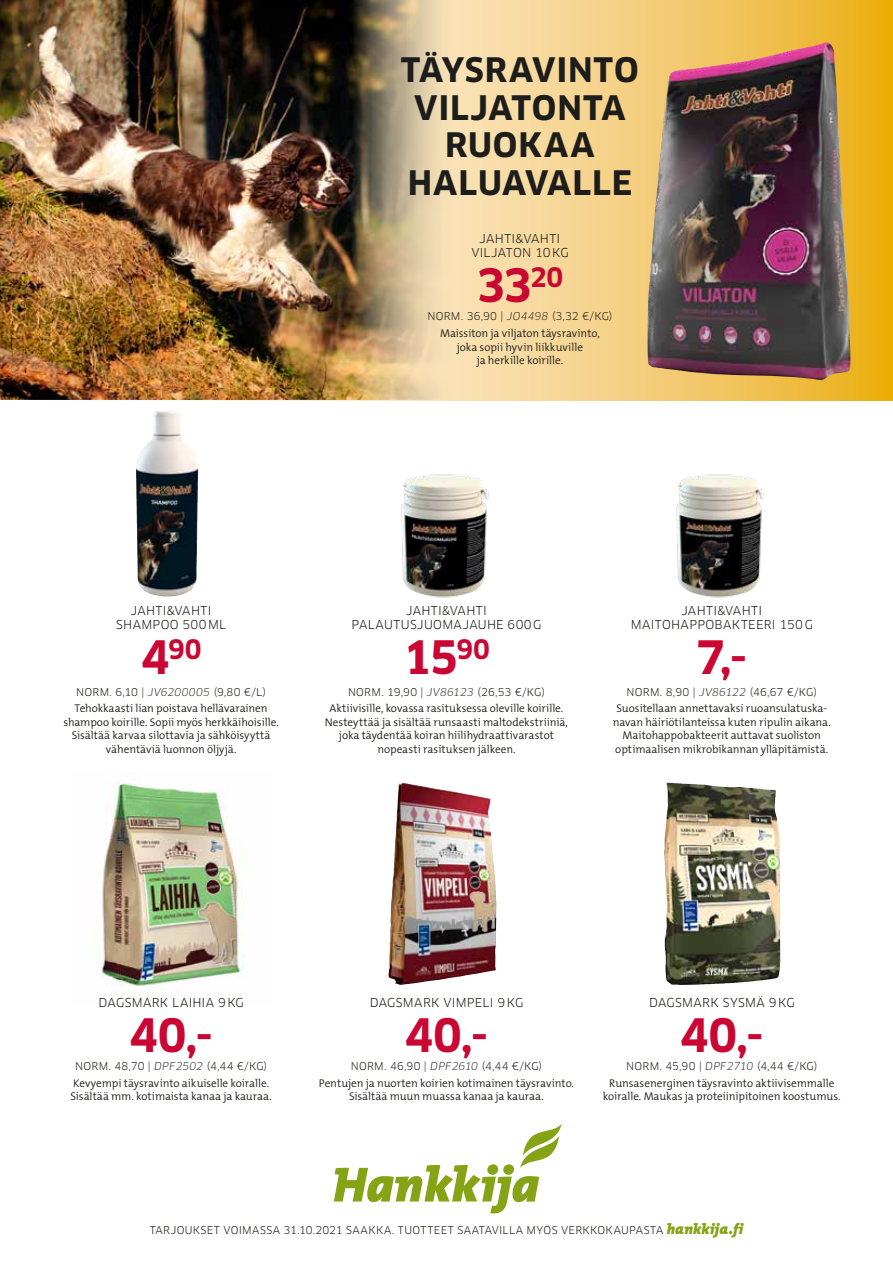
<style>
.page{position:relative;width:893px;height:1263px;background:#fff}
.page>*{position:absolute;margin:0;border:0;box-sizing:border-box;transform-origin:0 0}
.t1{font:700 45px "Clan OT";letter-spacing:-.005em;color:#ca0733}
.t2{font:700 33px/37.5px "Clan OT";letter-spacing:.025em;color:#1d1d1b;text-align:center}
.t3{font:700 26.25px "Clan OT";color:#ca0733}
.t4{font:12px/14.4px "Clan OT";letter-spacing:.025em;color:#1d1d1b;text-align:center}
.t5{font:300 11.25px/13.5px "The Mix B W4";letter-spacing:-.005em;color:#1d1d1b;text-align:center}
.t6{font:10.5px "Clan OT";letter-spacing:.025em;color:#1d1d1b}
.s1{font-style:italic}
.s2{font-size:45px}
.s3{font-family:"The Mix B W9";font-weight:900;font-style:italic;font-size:15px;color:#86a315}
</style>
<div class="page">
<img style="left:100px;top:782px;width:145px;height:212px">
<img style="left:388px;top:783px;width:109px;height:202px">
<img style="left:136px;top:410px;width:36px;height:69px">
<svg style="left:0;top:0;width:893px;height:400px;background:#f4ce7b"></svg>
<img style="left:0;top:0;width:459px;height:399px">
<svg style="left:334px;top:1124px;width:228px;height:89px"></svg>
<img style="left:647px;top:42px;width:203px;height:338px">
<img style="left:676px;top:474px;width:88px;height:124px">
<img style="left:401px;top:474px;width:88px;height:124px">
<img style="left:664px;top:783px;width:116px;height:202px">
<h2 class="t2" style="left:401px;top:52px;width:239px">TÄYSRAVINTO<br>VILJATONTA<br>RUOKAA<br>HALUAVALLE</h2>
<p class="t4" style="left:471px;top:231px;width:99px">JAHTI&amp;VAHTI<br>VILJATON 10KG</p>
<h1 class="t1" style="left:476px;top:260px;width:88px">33<sup>20</sup></h1>
<p class="t6" style="left:427px;top:310px;width:187px">NORM. 36,90 | <span class="s1">JO4498</span> (3,32 €/KG)</p>
<p class="t5" style="left:440px;top:327px;width:161px">Maissiton ja viljaton täysravinto, joka sopii hyvin liikkuville<br>ja herkille koirille.</p>
<p class="t4" style="left:116px;top:603px;width:111px">JAHTI&amp;VAHTI<br>SHAMPOO 500ML</p>
<h3 class="t3" style="left:141px;top:634px;width:62px"><span class="s2">4</span>90</h3>
<p class="t6" style="left:76px;top:685px;width:191px">NORM. 6,10 | <span class="s1">JV6200005</span> (9,80 €/L)</p>
<p class="t5" style="left:63px;top:702px;width:217px">Tehokkaasti lian poistava hellävarainen shampoo koirille. Sopii myös herkkäihoisille.<br>Sisältää karvaa silottavia ja sähköisyyttä vähentäviä luonnon öljyjä.</p>
<p class="t4" style="left:352px;top:603px;width:191px">JAHTI&amp;VAHTI<br>PALAUTUSJUOMAJAUHE 600G</p>
<h1 class="t1" style="left:403px;top:632px;width:88px">15<sup>90</sup></h1>
<p class="t6" style="left:348px;top:685px;width:199px">NORM. 19,90 | <span class="s1">JV86123</span> (26,53 €/KG)</p>
<p class="t5" style="left:325px;top:702px;width:245px">Aktiivisille, kovassa rasituksessa oleville koirille.<br>Nesteyttää ja sisältää runsaasti maltodekstriiniä, joka täydentää koiran hiilihydraattivarastot nopeasti rasituksen jälkeen.</p>
<p class="t4" style="left:631px;top:603px;width:184px">JAHTI&amp;VAHTI<br>MAITOHAPPOBAKTEERI 150G</p>
<h1 class="t1" style="left:696px;top:632px;width:53px">7,-</h1>
<p class="t6" style="left:627px;top:685px;width:192px">NORM. 8,90 | <span class="s1">JV86122</span> (46,67 €/KG)</p>
<p class="t5" style="left:613px;top:702px;width:219px">Suositellaan annettavaksi ruoansulatuska&shy;navan häiriötilanteissa kuten ripulin aikana.<br>Maitohappobakteerit auttavat suoliston optimaalisen mikrobikannan ylläpitämistä.</p>
<p class="t4" style="left:99px;top:995px;width:147px">DAGSMARK LAIHIA 9KG</p>
<h1 class="t1" style="left:129px;top:1009px;width:85px">40,-</h1>
<p class="t6" style="left:75px;top:1060px;width:194px">NORM. 48,70 | <span class="s1">DPF2502</span> (4,44 €/KG)</p>
<p class="t5" style="left:71px;top:1076px;width:203px;text-align:left">Kevyempi täysravinto aikuiselle koiralle.<br>Sisältää mm. kotimaista kanaa ja kauraa.</p>
<p class="t4" style="left:370px;top:995px;width:155px">DAGSMARK VIMPELI 9KG</p>
<h1 class="t1" style="left:404px;top:1009px;width:85px">40,-</h1>
<p class="t6" style="left:351px;top:1060px;width:193px">NORM. 46,90 | <span class="s1">DPF2610</span> (4,44 €/KG)</p>
<p class="t5" style="left:319px;top:1076px;width:257px">Pentujen ja nuorten koirien kotimainen täysravinto.<br>Sisältää muun muassa kanaa ja kauraa.</p>
<p class="t4" style="left:649px;top:995px;width:147px">DAGSMARK SYSMÄ 9KG</p>
<h1 class="t1" style="left:680px;top:1009px;width:85px">40,-</h1>
<p class="t6" style="left:626px;top:1060px;width:193px">NORM. 45,90 | <span class="s1">DPF2710</span> (4,44 €/KG)</p>
<p class="t5" style="left:603px;top:1076px;width:239px">Runsasenerginen täysravinto aktiivisemmalle koiralle. Maukas ja proteiinipitoinen koostumus.</p>
<p class="t6" style="left:150px;top:1224px;width:595px">TARJOUKSET VOIMASSA 31.10.2021 SAAKKA. TUOTTEET SAATAVILLA MYÖS VERKKOKAUPASTA <span class="s3">hankkija.fi</span></p>
</div>
